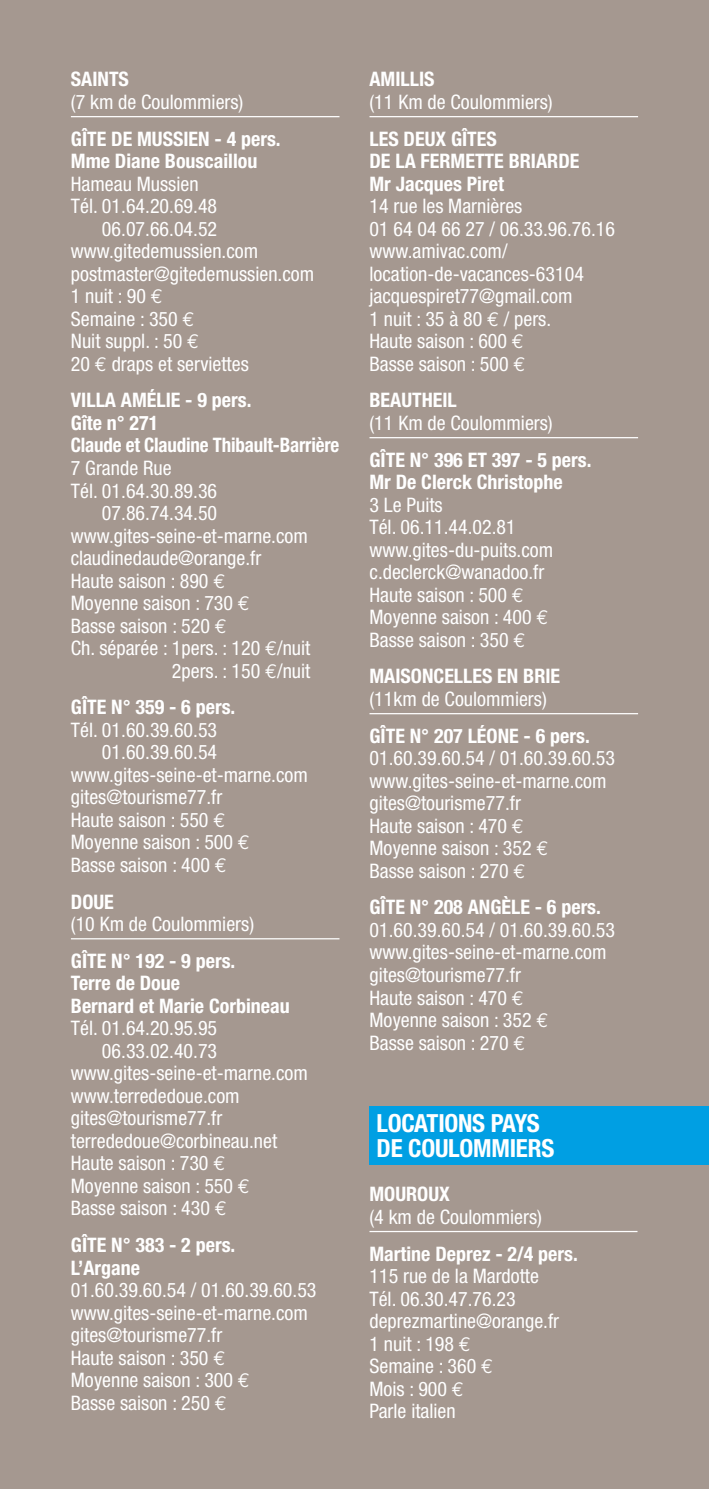
<style>
.page{position:relative;width:709px;height:1489px;background:#fff}
.page>*{position:absolute;margin:0;border:0;box-sizing:border-box;transform-origin:0 0}
.t1{font:700 condensed 25px/25px "Helvetica Neue";letter-spacing:-.01em;color:#fff}
.t2{font:condensed 20px/22.5px "Helvetica Neue";color:#fff}
.t3{font:700 condensed 20px/22.5px "Helvetica Neue";color:#fff}
.s1{font-family:"Euro Mono";font-stretch:normal}
</style>
<div class="page">
<div style="left:0;top:0;width:709px;height:1488px;background:#a59890"></div>
<hr style="left:71px;top:116px;width:268px;height:1px;background:#fff">
<hr style="left:71px;top:938px;width:268px;height:1px;background:#fff">
<hr style="left:369px;top:116px;width:269px;height:1px;background:#fff">
<hr style="left:369px;top:437px;width:269px;height:1px;background:#fff">
<hr style="left:369px;top:713px;width:269px;height:1px;background:#fff">
<div style="left:369px;top:1105px;width:340px;height:59px;background:#009fe3"></div>
<hr style="left:369px;top:1230px;width:268px;height:1px;background:#fff">
<p class="t3" style="left:71px;top:68px;width:60px">SAINTS</p>
<p class="t2" style="left:71px;top:90px;width:174px">(7 km de Coulommiers)</p>
<p class="t3" style="left:71px;top:127px;width:211px">GÎTE DE MUSSIEN - 4 pers.<br>Mme Diane Bouscaillou</p>
<p class="t2" style="left:71px;top:172px;width:129px">Hameau Mussien</p>
<p class="t2" style="left:71px;top:195px;width:148px">Tél. 01.64.20.69.48</p>
<p class="t2" style="left:102px;top:217px;width:117px">06.07.66.04.52</p>
<p class="t2" style="left:71px;top:240px;width:189px">www.gitedemussien.com</p>
<p class="t2" style="left:71px;top:262px;width:245px">postmaster@gitedemussien.com</p>
<p class="t2" style="left:71px;top:285px;width:93px">1 nuit : 90 <span class="s1">E</span></p>
<p class="t2" style="left:71px;top:307px;width:125px">Semaine : 350 <span class="s1">E</span></p>
<p class="t2" style="left:71px;top:330px;width:130px">Nuit suppl. : 50 <span class="s1">E</span></p>
<p class="t2" style="left:71px;top:352px;width:179px">20 <span class="s1">E</span> draps et serviettes</p>
<p class="t3" style="left:71px;top:389px;width:270px">VILLA AMÉLIE - 9 pers.<br>Gîte n° 271<br>Claude et Claudine Thibault-Barrière</p>
<p class="t2" style="left:71px;top:456px;width:102px">7 Grande Rue</p>
<p class="t2" style="left:71px;top:479px;width:148px">Tél. 01.64.30.89.36</p>
<p class="t2" style="left:102px;top:501px;width:117px">07.86.74.34.50</p>
<p class="t2" style="left:71px;top:524px;width:238px">www.gites-seine-et-marne.com</p>
<p class="t2" style="left:71px;top:546px;width:192px">claudinedaude@orange.fr</p>
<p class="t2" style="left:71px;top:569px;width:156px">Haute saison : 890 <span class="s1">E</span></p>
<p class="t2" style="left:71px;top:591px;width:180px">Moyenne saison : 730 <span class="s1">E</span></p>
<p class="t2" style="left:71px;top:614px;width:157px">Basse saison : 520 <span class="s1">E</span></p>
<p class="t2" style="left:71px;top:636px;width:241px">Ch. séparée : 1pers. : 120 <span class="s1">E</span>/nuit</p>
<p class="t2" style="left:172px;top:659px;width:140px">2pers. : 150 <span class="s1">E</span>/nuit</p>
<p class="t3" style="left:71px;top:695px;width:166px">GÎTE N° 359 - 6 pers.</p>
<p class="t2" style="left:71px;top:718px;width:148px">Tél. 01.60.39.60.53</p>
<p class="t2" style="left:102px;top:740px;width:117px">01.60.39.60.54</p>
<p class="t2" style="left:71px;top:763px;width:238px">www.gites-seine-et-marne.com</p>
<p class="t2" style="left:71px;top:785px;width:153px">gites@tourisme77.fr</p>
<p class="t2" style="left:71px;top:808px;width:156px">Haute saison : 550 <span class="s1">E</span></p>
<p class="t2" style="left:71px;top:830px;width:180px">Moyenne saison : 500 <span class="s1">E</span></p>
<p class="t2" style="left:71px;top:853px;width:157px">Basse saison : 400 <span class="s1">E</span></p>
<p class="t3" style="left:71px;top:889px;width:44px">DOUE</p>
<p class="t2" style="left:71px;top:912px;width:185px">(10 Km de Coulommiers)</p>
<p class="t3" style="left:71px;top:949px;width:220px">GÎTE N° 192 - 9 pers.<br>Terre de Doue<br>Bernard et Marie Corbineau</p>
<p class="t2" style="left:71px;top:1016px;width:148px">Tél. 01.64.20.95.95</p>
<p class="t2" style="left:102px;top:1039px;width:117px">06.33.02.40.73</p>
<p class="t2" style="left:71px;top:1061px;width:238px">www.gites-seine-et-marne.com</p>
<p class="t2" style="left:71px;top:1084px;width:170px">www.terrededoue.com</p>
<p class="t2" style="left:71px;top:1106px;width:153px">gites@tourisme77.fr</p>
<p class="t2" style="left:71px;top:1129px;width:208px">terrededoue@corbineau.net</p>
<p class="t2" style="left:71px;top:1151px;width:156px">Haute saison : 730 <span class="s1">E</span></p>
<p class="t2" style="left:71px;top:1174px;width:180px">Moyenne saison : 550 <span class="s1">E</span></p>
<p class="t2" style="left:71px;top:1196px;width:157px">Basse saison : 430 <span class="s1">E</span></p>
<p class="t3" style="left:71px;top:1233px;width:166px">GÎTE N° 383 - 2 pers.<br>L’Argane</p>
<p class="t2" style="left:71px;top:1278px;width:247px">01.60.39.60.54 / 01.60.39.60.53 www.gites-seine-et-marne.com gites@tourisme77.fr<br>Haute saison : 350 <span class="s1">E<br></span>Moyenne saison : 300 <span class="s1">E<br></span>Basse saison : 250 <span class="s1">E</span></p>
<p class="t3" style="left:369px;top:68px;width:67px">AMILLIS</p>
<p class="t2" style="left:369px;top:90px;width:185px">(11 Km de Coulommiers)</p>
<p class="t3" style="left:369px;top:127px;width:211px">LES DEUX GÎTES<br>DE LA FERMETTE BRIARDE<br>Mr Jacques Piret</p>
<p class="t2" style="left:369px;top:195px;width:247px">14 rue les Marnières<br>01 64 04 66 27 / 06.33.96.76.16 www.amivac.com/ location-de-vacances-63104 jacquespiret77@gmail.com<br>1 nuit : 35 à 80 <span class="s1">E</span> / pers.<br>Haute saison : 600 <span class="s1">E<br></span>Basse saison : 500 <span class="s1">E</span></p>
<p class="t3" style="left:369px;top:389px;width:89px">BEAUTHEIL</p>
<p class="t2" style="left:369px;top:411px;width:185px">(11 Km de Coulommiers)</p>
<p class="t3" style="left:369px;top:448px;width:223px">GÎTE N° 396 ET 397 - 5 pers.<br>Mr De Clerck Christophe</p>
<p class="t2" style="left:369px;top:493px;width:185px">3 Le Puits<br>Tél. 06.11.44.02.81 www.gites-du-puits.com c.declerck@wanadoo.fr<br>Haute saison : 500 <span class="s1">E<br></span>Moyenne saison : 400 <span class="s1">E<br></span>Basse saison : 350 <span class="s1">E</span></p>
<p class="t3" style="left:369px;top:664px;width:192px">MAISONCELLES EN BRIE</p>
<p class="t2" style="left:369px;top:687px;width:179px">(11km de Coulommiers)</p>
<p class="t3" style="left:369px;top:724px;width:222px">GÎTE N° 207 LÉONE - 6 pers.</p>
<p class="t2" style="left:369px;top:746px;width:247px">01.60.39.60.54 / 01.60.39.60.53 www.gites-seine-et-marne.com gites@tourisme77.fr<br>Haute saison : 470 <span class="s1">E<br></span>Moyenne saison : 352 <span class="s1">E<br></span>Basse saison : 270 <span class="s1">E</span></p>
<p class="t3" style="left:369px;top:895px;width:233px">GÎTE N° 208 ANGÈLE - 6 pers.</p>
<p class="t2" style="left:369px;top:918px;width:247px">01.60.39.60.54 / 01.60.39.60.53 www.gites-seine-et-marne.com gites@tourisme77.fr<br>Haute saison : 470 <span class="s1">E<br></span>Moyenne saison : 352 <span class="s1">E<br></span>Basse saison : 270 <span class="s1">E</span></p>
<p class="t1" style="left:376px;top:1110px;width:179px">LOCATIONS PAYS<br>DE COULOMMIERS</p>
<p class="t3" style="left:369px;top:1182px;width:82px">MOUROUX</p>
<p class="t2" style="left:369px;top:1205px;width:174px">(4 km de Coulommiers)</p>
<p class="t3" style="left:369px;top:1241px;width:210px">Martine Deprez - 2/4 pers.</p>
<p class="t2" style="left:369px;top:1264px;width:191px">115 rue de la Mardotte<br>Tél. 06.30.47.76.23 deprezmartine@orange.fr<br>1 nuit : 198 <span class="s1">E<br></span>Semaine : 360 <span class="s1">E<br></span>Mois : 900 <span class="s1">E<br></span>Parle italien</p>
</div>
